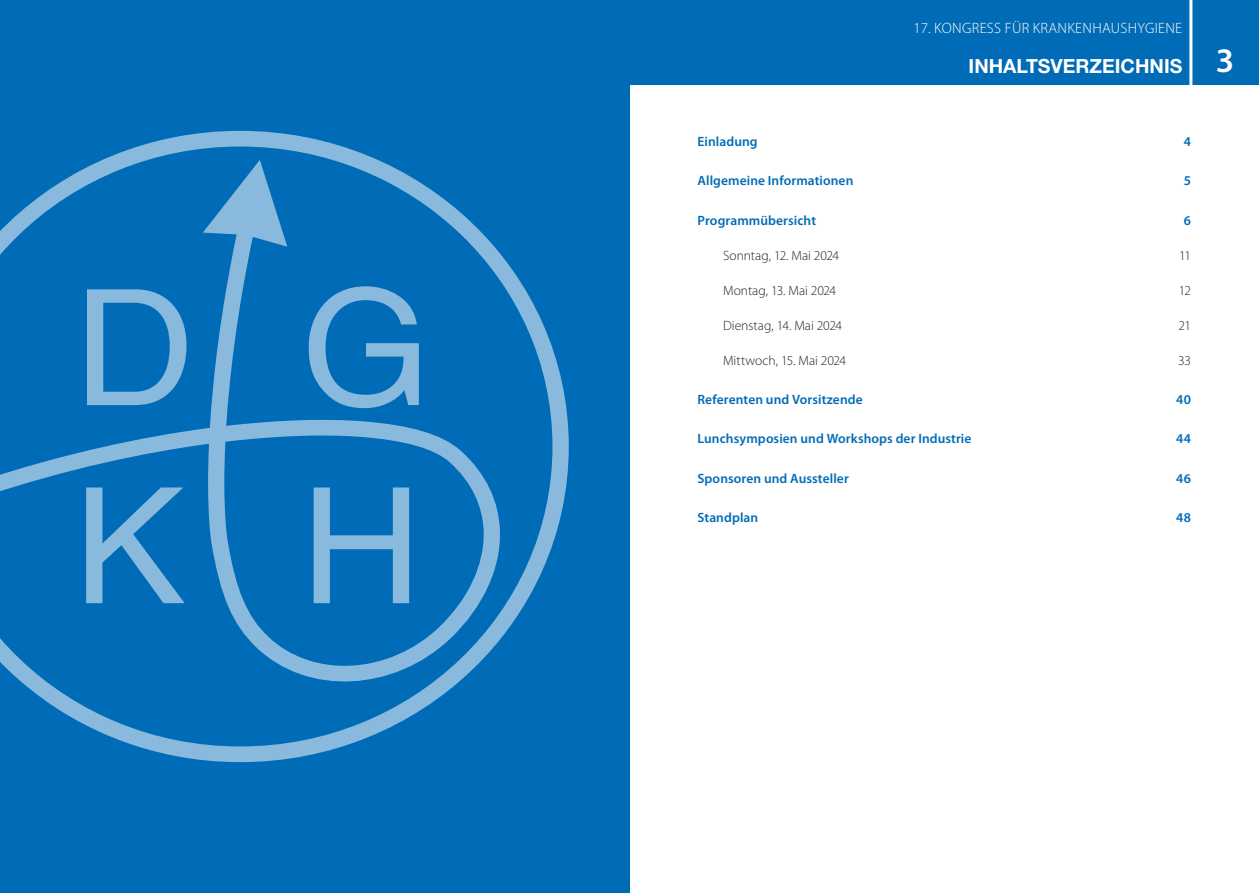
<style>
.page{position:relative;width:1259px;height:893px;background:#fff}
.page>*{position:absolute;margin:0;border:0;box-sizing:border-box;transform-origin:0 0}
.t1{font:600 34.5px "Myriad Pro";color:#fff}
.t2{font:700 19.5px "Helvetica Neue LT Std";color:#fff}
.t3{font:300 15px "Myriad Pro";letter-spacing:.02em;color:#fff}
.t4{font:600 13.5px "Myriad Pro";letter-spacing:.005em;color:#006bb6}
.t5{font:300 13.5px "Myriad Pro";color:#231f20}
</style>
<div class="page">
<div style="left:629px;top:0;width:630px;height:85px;background:#006bb6"></div>
<div style="left:0;top:0;width:629px;height:893px;background:#006bb6"></div>
<svg style="left:23px;top:131px;width:546px;height:631px"></svg>
<svg style="left:0;top:160px;width:501px;height:523px"></svg>
<svg style="left:87px;top:289px;width:99px;height:116px"></svg>
<svg style="left:86px;top:487px;width:99px;height:116px"></svg>
<svg style="left:309px;top:286px;width:110px;height:122px"></svg>
<svg style="left:314px;top:487px;width:95px;height:116px"></svg>
<hr style="left:1189px;top:0;width:3px;height:106px;background:#fff">
<p class="t3" style="left:913px;top:18px;width:270px">17. KONGRESS FÜR KRANKENHAUSHYGIENE</p>
<h2 class="t2" style="left:968px;top:54px;width:215px">INHALTSVERZEICHNIS</h2>
<p class="t4" style="left:697px;top:133px;width:62px">Einladung</p>
<p class="t4" style="left:1183px;top:133px;width:9px">4</p>
<p class="t4" style="left:697px;top:172px;width:157px">Allgemeine Informationen</p>
<p class="t4" style="left:1183px;top:172px;width:9px">5</p>
<p class="t4" style="left:697px;top:212px;width:120px">Programmübersicht</p>
<p class="t4" style="left:1183px;top:212px;width:9px">6</p>
<p class="t5" style="left:723px;top:247px;width:118px">Sonntag, 12. Mai 2024</p>
<p class="t5" style="left:1179px;top:247px;width:13px">11</p>
<p class="t5" style="left:723px;top:282px;width:115px">Montag, 13. Mai 2024</p>
<p class="t5" style="left:1178px;top:282px;width:14px">12</p>
<p class="t5" style="left:723px;top:317px;width:120px">Dienstag, 14. Mai 2024</p>
<p class="t5" style="left:1178px;top:317px;width:14px">21</p>
<p class="t5" style="left:723px;top:352px;width:125px">Mittwoch, 15. Mai 2024</p>
<p class="t5" style="left:1178px;top:352px;width:14px">33</p>
<p class="t4" style="left:697px;top:391px;width:167px">Referenten und Vorsitzende</p>
<p class="t4" style="left:1176px;top:391px;width:16px">40</p>
<p class="t4" style="left:697px;top:430px;width:275px">Lunchsymposien und Workshops der Industrie</p>
<p class="t4" style="left:1176px;top:430px;width:16px">44</p>
<p class="t4" style="left:697px;top:469px;width:153px">Sponsoren und Aussteller</p>
<p class="t4" style="left:1176px;top:469px;width:16px">46</p>
<p class="t4" style="left:697px;top:509px;width:62px">Standplan</p>
<p class="t4" style="left:1176px;top:509px;width:16px">48</p>
<h1 class="t1" style="left:1215px;top:39px;width:20px">3</h1>
</div>
